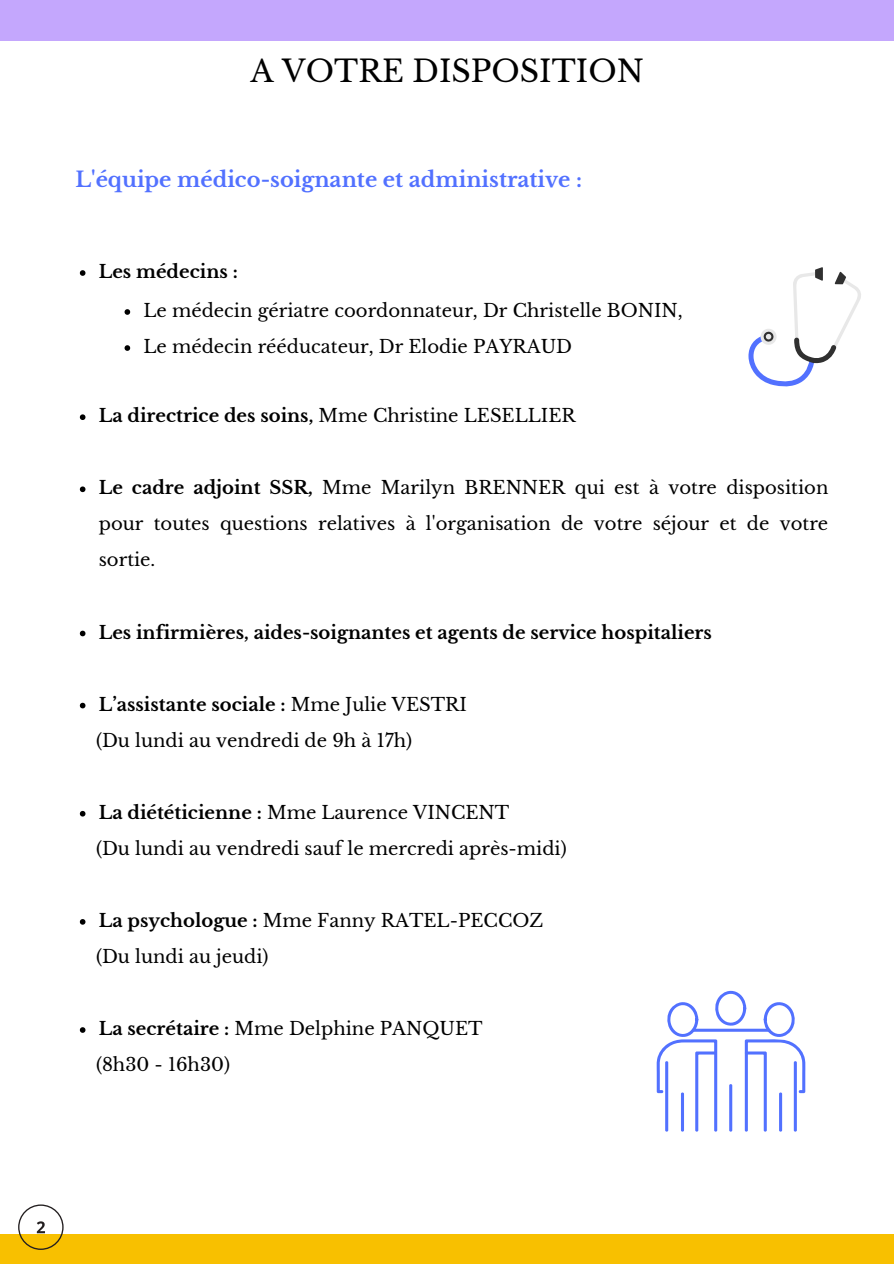
<style>
.page{position:relative;width:894px;height:1264px;background:#fff}
.page>*{position:absolute;margin:0;border:0;box-sizing:border-box;transform-origin:0 0}
.t1{font:30px "Libre Baskerville";color:#000}
.t2{font:700 21px "Libre Baskerville";color:#5271ff}
.t3{font:18px/36px "Libre Baskerville";color:#000;text-align:justify}
.t4{font:700 18px "Libre Baskerville";color:#000}
.s1{font-weight:400}
.s2{font-weight:700}
</style>
<div class="page">
<svg style="left:80px;top:270px;width:5px;height:6px"></svg>
<svg style="left:80px;top:414px;width:5px;height:6px"></svg>
<svg style="left:80px;top:486px;width:5px;height:6px"></svg>
<svg style="left:80px;top:630px;width:5px;height:6px"></svg>
<svg style="left:80px;top:702px;width:5px;height:6px"></svg>
<svg style="left:80px;top:811px;width:5px;height:5px"></svg>
<svg style="left:80px;top:919px;width:5px;height:5px"></svg>
<svg style="left:80px;top:1027px;width:5px;height:5px"></svg>
<svg style="left:748px;top:267px;width:112px;height:119px"></svg>
<div style="left:0;top:1233px;width:893px;height:30px;background:#f8c000"></div>
<svg style="left:18px;top:1204px;width:46px;height:45px"></svg>
<svg style="left:656px;top:990px;width:149px;height:141px"></svg>
<div style="left:0;top:0;width:893px;height:40px;background:#c4a7fd"></div>
<svg style="left:124px;top:309px;width:6px;height:6px"></svg>
<svg style="left:124px;top:345px;width:6px;height:6px"></svg>
<h1 class="t1" style="left:250px;top:53px;width:395px">A VOTRE DISPOSITION</h1>
<p class="t2" style="left:75px;top:167px;width:508px">L'équipe médico-soignante et administrative :</p>
<p class="t4" style="left:99px;top:260px;width:140px">Les médecins :</p>
<p class="t3" style="left:143px;top:293px;width:540px">Le médecin gériatre coordonnateur, Dr Christelle BONIN,<br>Le médecin rééducateur, Dr Elodie PAYRAUD</p>
<p class="t4" style="left:99px;top:405px;width:478px">La directrice des soins, <span class="s1">Mme Christine LESELLIER</span></p>
<p class="t3" style="left:99px;top:470px;width:731px"><span class="s2">Le cadre adjoint SSR,</span> Mme Marilyn BRENNER qui est à votre disposition pour toutes questions relatives à l'organisation de votre séjour et de votre sortie.</p>
<p class="t4" style="left:99px;top:621px;width:614px">Les infirmières, aides-soignantes et agents de service hospitaliers</p>
<p class="t4" style="left:99px;top:693px;width:369px">L’assistante sociale : <span class="s1">Mme Julie VESTRI</span></p>
<p class="t3" style="left:96px;top:722px;width:317px">(Du lundi au vendredi de 9h à 17h)</p>
<p class="t3" style="left:99px;top:794px;width:412px"><span class="s2">La diététicienne :</span> Mme Laurence VINCENT</p>
<p class="t3" style="left:96px;top:830px;width:472px">(Du lundi au vendredi sauf le mercredi après-midi)</p>
<p class="t3" style="left:99px;top:902px;width:446px"><span class="s2">La psychologue :</span> Mme Fanny RATEL-PECCOZ</p>
<p class="t3" style="left:96px;top:938px;width:174px">(Du lundi au jeudi)</p>
<p class="t3" style="left:99px;top:1010px;width:385px"><span class="s2">La secrétaire :</span> Mme Delphine PANQUET</p>
<p class="t3" style="left:96px;top:1046px;width:135px">(8h30 - 16h30)</p>
</div>
